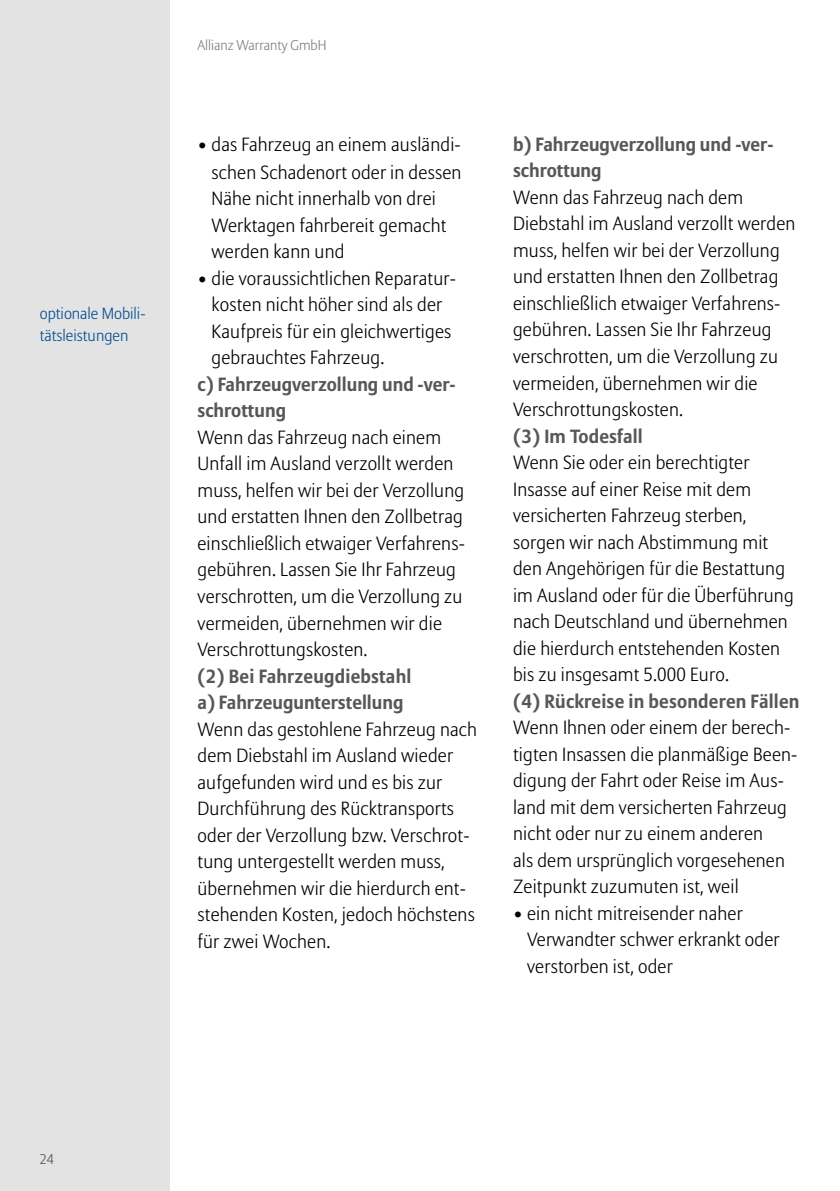
<style>
.page{position:relative;width:840px;height:1191px;background:#fff}
.page>*{position:absolute;margin:0;border:0;box-sizing:border-box;transform-origin:0 0}
.t1{font:300 19px/26.6px "Allianz Sans";letter-spacing:.01em;color:#000}
.t2{font:700 19px/26.6px "Allianz Sans";color:#575756}
.t3{font:300 16px/22px "Allianz Sans";color:#004d93}
.t4{font:300 14px "Allianz Sans";color:#7e7e7d}
.t5{font:300 14px "Allianz Sans";color:#575756}
</style>
<div class="page">
<div style="left:0;top:0;width:169px;height:1191px;background:#e3e3e3"></div>
<p class="t3" style="left:40px;top:302px;width:107px">optionale Mobili&shy;tätsleistungen</p>
<p class="t4" style="left:197px;top:37px;width:130px">Allianz Warranty GmbH</p>
<p class="t1" style="left:211px;top:130px;width:251px;text-indent:-14px">• das Fahrzeug an einem ausländi&shy;schen Schadenort oder in dessen<br>Nähe nicht innerhalb von drei<br>Werktagen fahrbereit gemacht werden kann und</p>
<p class="t1" style="left:211px;top:265px;width:246px;text-indent:-14px">• die voraussichtlichen Reparatur&shy;kosten nicht höher sind als der<br>Kaufpreis für ein gleichwertiges gebrauchtes Fahrzeug.</p>
<p class="t2" style="left:197px;top:371px;width:260px">c) Fahrzeugverzollung und -ver&shy;schrottung</p>
<p class="t1" style="left:197px;top:424px;width:269px">Wenn das Fahrzeug nach einem Unfall im Ausland verzollt werden muss, helfen wir bei der Verzollung und erstatten Ihnen den Zollbetrag einschließlich etwaiger Verfahrens&shy;gebühren. Lassen Sie Ihr Fahrzeug verschrotten, um die Verzollung zu vermeiden, übernehmen wir die Verschrottungskosten.</p>
<p class="t2" style="left:197px;top:662px;width:215px">(2) Bei Fahrzeugdiebstahl a) Fahrzeugunterstellung</p>
<p class="t1" style="left:197px;top:715px;width:281px">Wenn das gestohlene Fahrzeug nach dem Diebstahl im Ausland wieder aufgefunden wird und es bis zur<br>Durchführung des Rücktransports oder der Verzollung bzw. Verschrot&shy;tung untergestellt werden muss, übernehmen wir die hierdurch ent&shy;stehenden Kosten, jedoch höchstens für zwei Wochen.</p>
<p class="t2" style="left:513px;top:131px;width:262px">b) Fahrzeugverzollung und -ver&shy;schrottung</p>
<p class="t1" style="left:513px;top:184px;width:284px">Wenn das Fahrzeug nach dem Diebstahl im Ausland verzollt werden muss, helfen wir bei der Verzollung und erstatten Ihnen den Zollbetrag einschließlich etwaiger Verfahrens&shy;gebühren. Lassen Sie Ihr Fahrzeug verschrotten, um die Verzollung zu vermeiden, übernehmen wir die Verschrottungskosten.</p>
<p class="t2" style="left:513px;top:422px;width:131px">(3) Im Todesfall</p>
<p class="t1" style="left:513px;top:449px;width:282px">Wenn Sie oder ein berechtigter<br>Insasse auf einer Reise mit dem versicherten Fahrzeug sterben, sorgen wir nach Abstimmung mit den Angehörigen für die Bestattung im Ausland oder für die Überführung nach Deutschland und übernehmen die hierdurch entstehenden Kosten bis zu insgesamt 5.000 Euro.</p>
<p class="t2" style="left:513px;top:687px;width:288px">(4) Rückreise in besonderen Fällen</p>
<p class="t1" style="left:513px;top:714px;width:286px">Wenn Ihnen oder einem der berech&shy;tigten Insassen die planmäßige Been&shy;digung der Fahrt oder Reise im Aus&shy;land mit dem versicherten Fahrzeug nicht oder nur zu einem anderen<br>als dem ursprünglich vorgesehenen Zeitpunkt zuzumuten ist, weil</p>
<p class="t1" style="left:527px;top:899px;width:254px;text-indent:-14px">• ein nicht mitreisender naher<br>Verwandter schwer erkrankt oder verstorben ist, oder</p>
<p class="t5" style="left:40px;top:1150px;width:15px">24</p>
</div>
